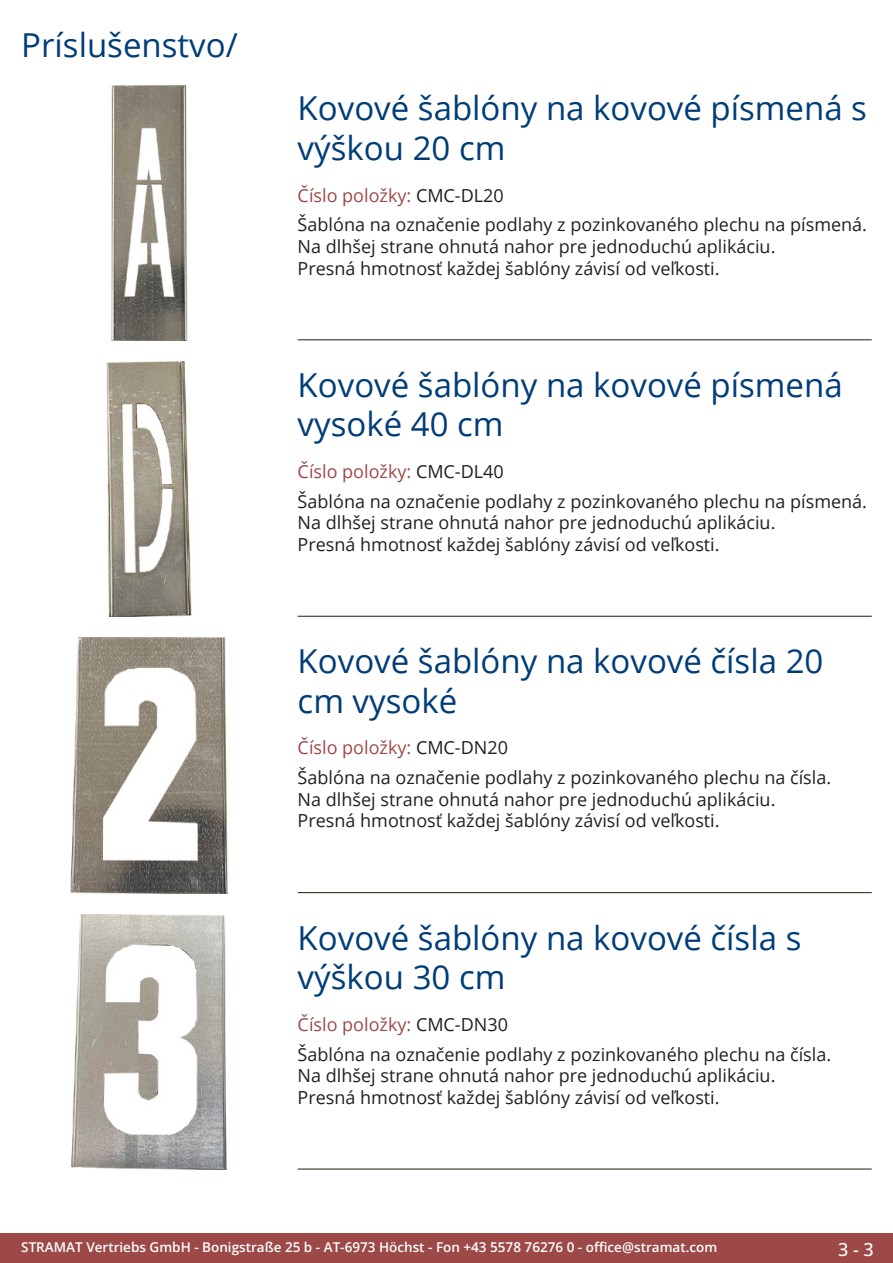
<style>
.page{position:relative;width:893px;height:1263px;background:#fff}
.page>*{position:absolute;margin:0;border:0;box-sizing:border-box;transform-origin:0 0}
.Produkttitel{font:33px/39.6px "Open Sans";color:#003d78}
.RastTitel{font:33px "Open Sans";color:#003d78}
.Beschreibung_Text{font:18px/21.6px "Open Sans";color:#231f20}
.TechDaten_Überschrif{font:18px "Open Sans";color:#9c4948}
.t1{font:500 18px "Open Sans";color:#fff}
.t2{font:600 13.5px "Open Sans";color:#fff}
.s1{color:#231f20}
</style>
<div class="page">
<div style="left:0;top:1233px;width:893px;height:30px;background:#9c4948"></div>
<hr style="left:298px;top:340px;width:574px;height:1px;background:#201d08">
<hr style="left:298px;top:616px;width:574px;height:1px;background:#201d08">
<hr style="left:298px;top:892px;width:574px;height:1px;background:#201d08">
<hr style="left:298px;top:1169px;width:574px;height:1px;background:#201d08">
<img style="left:111px;top:85px;width:77px;height:255px">
<img style="left:106px;top:361px;width:86px;height:256px">
<img style="left:70px;top:638px;width:158px;height:255px">
<img style="left:71px;top:914px;width:156px;height:255px">
<p class="RastTitel" style="left:21px;top:22px;width:218px">Príslušenstvo/</p>
<p class="Produkttitel" style="left:298px;top:88px;width:571px">Kovové šablóny na kovové písmená s výškou 20 cm</p>
<p class="TechDaten_Überschrif" style="left:298px;top:183px;width:208px">Číslo položky: <span class="s1">CMC-DL20</span></p>
<p class="Beschreibung_Text" style="left:298px;top:214px;width:571px">Šablóna na označenie podlahy z pozinkovaného plechu na písmená.<br>Na dlhšej strane ohnutá nahor pre jednoduchú aplikáciu.<br>Presná hmotnosť každej šablóny závisí od veľkosti.</p>
<p class="Produkttitel" style="left:298px;top:364px;width:547px">Kovové šablóny na kovové písmená vysoké 40 cm</p>
<p class="TechDaten_Überschrif" style="left:298px;top:459px;width:208px">Číslo položky: <span class="s1">CMC-DL40</span></p>
<p class="Beschreibung_Text" style="left:298px;top:490px;width:571px">Šablóna na označenie podlahy z pozinkovaného plechu na písmená.<br>Na dlhšej strane ohnutá nahor pre jednoduchú aplikáciu.<br>Presná hmotnosť každej šablóny závisí od veľkosti.</p>
<p class="Produkttitel" style="left:298px;top:640px;width:527px">Kovové šablóny na kovové čísla 20 cm vysoké</p>
<p class="TechDaten_Überschrif" style="left:298px;top:735px;width:212px">Číslo položky: <span class="s1">CMC-DN20</span></p>
<p class="Beschreibung_Text" style="left:298px;top:766px;width:535px">Šablóna na označenie podlahy z pozinkovaného plechu na čísla.<br>Na dlhšej strane ohnutá nahor pre jednoduchú aplikáciu.<br>Presná hmotnosť každej šablóny závisí od veľkosti.</p>
<p class="Produkttitel" style="left:298px;top:917px;width:505px">Kovové šablóny na kovové čísla s výškou 30 cm</p>
<p class="TechDaten_Überschrif" style="left:298px;top:1012px;width:212px">Číslo položky: <span class="s1">CMC-DN30</span></p>
<p class="Beschreibung_Text" style="left:298px;top:1043px;width:535px">Šablóna na označenie podlahy z pozinkovaného plechu na čísla.<br>Na dlhšej strane ohnutá nahor pre jednoduchú aplikáciu.<br>Presná hmotnosť každej šablóny závisí od veľkosti.</p>
<p class="t2" style="left:21px;top:1238px;width:698px">STRAMAT Vertriebs GmbH - Bonigstraße 25 b - AT-6973 Höchst - Fon +43 5578 76276 0 - office@stramat.com</p>
<p class="t1" style="left:838px;top:1237px;width:37px">3 - 3</p>
</div>
